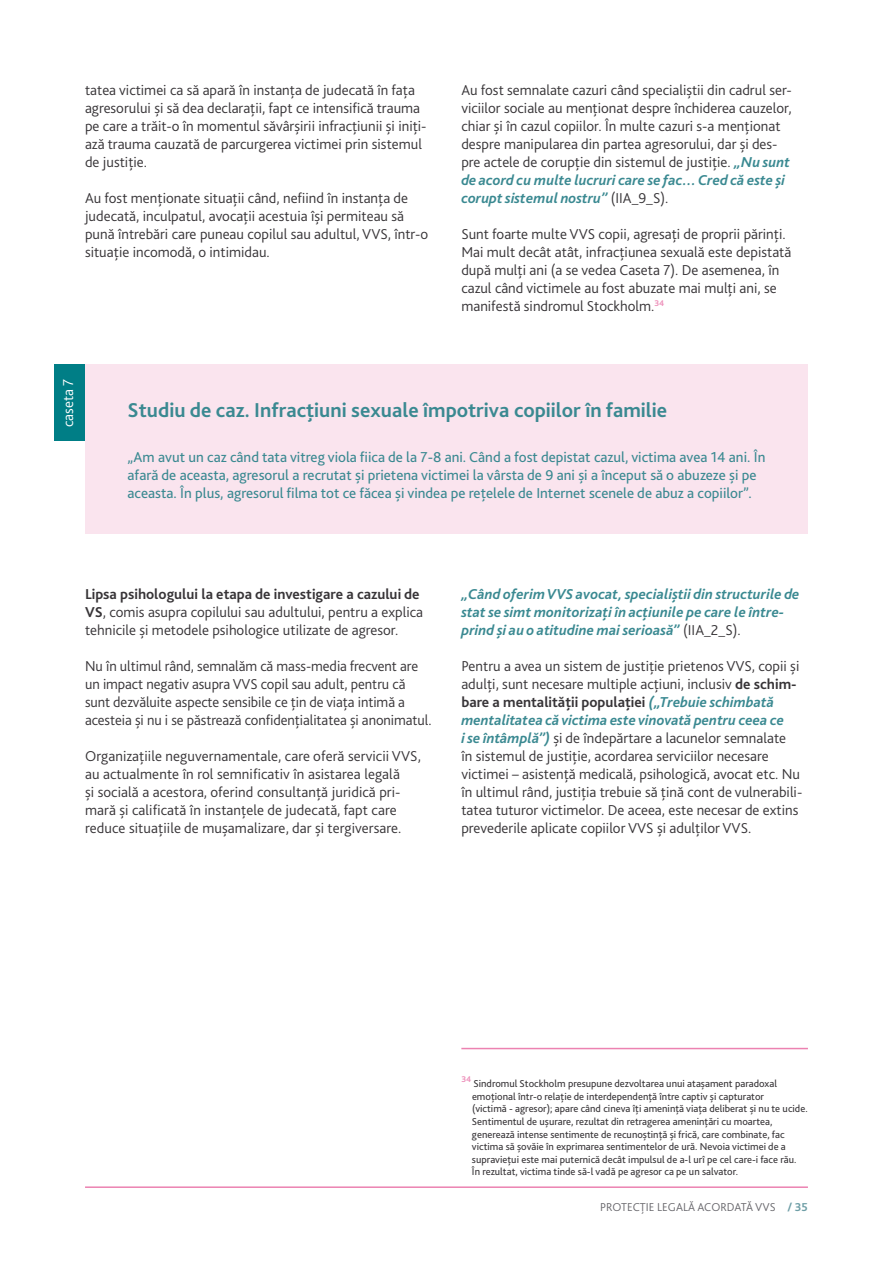
<style>
.page{position:relative;width:893px;height:1263px;background:#fff}
.page>*{position:absolute;margin:0;border:0;box-sizing:border-box;transform-origin:0 0}
.t1{font:700 21px "Bliss 2";color:#3a8991}
.t2{font:300 15px/18px "Bliss 2";color:#373437}
.t3{font:15px/18px "Bliss 2";color:#3a8991}
.t4{font:italic 700 15px/18px "Bliss 2";letter-spacing:.005em;color:#3a8991}
.t5{font:300 15px "Bliss 2";color:#fff}
.t6{font:300 12px "Bliss 2";color:#68676c}
.t7{font:10.5px/12.6px "Bliss 2";color:#373437}
.t8{font:700 8.7px "Bliss 2";color:#ed90ba}
.s1{font-weight:700;font-style:italic;color:#3a8991}
.s2{font-weight:700}
.s3{font-weight:300;font-style:normal;color:#373437}
.s4{font-weight:700;color:#6e9ea6}
</style>
<div class="page">
<hr style="left:85px;top:1186px;width:723px;height:2px;background:#ec82b1">
<hr style="left:461px;top:1048px;width:347px;height:1px;background:#ec82b1">
<div style="left:85px;top:364px;width:723px;height:169px;background:#fae4ee"></div>
<div style="left:54px;top:364px;width:31px;height:77px;background:#007e86"></div>
<p class="t2" style="left:85px;top:80px;width:343px">tatea victimei ca să apară în instanța de judecată în fața agresorului și să dea declarații, fapt ce intensifică trauma pe care a trăit-o în momentul săvârșirii infracțiunii și iniți&shy;ază trauma cauzată de parcurgerea victimei prin sistemul de justiție.</p>
<p class="t2" style="left:85px;top:188px;width:345px">Au fost menționate situații când, nefiind în instanța de judecată, inculpatul, avocații acestuia își permiteau să pună întrebări care puneau copilul sau adultul, VVS, într-o situație incomodă, o intimidau.</p>
<p class="t2" style="left:461px;top:80px;width:332px">Au fost semnalate cazuri când specialiștii din cadrul ser&shy;viciilor sociale au menționat despre închiderea cauzelor, chiar și în cazul copiilor. În multe cazuri s-a menționat despre manipularea din partea agresorului, dar și des&shy;pre actele de corupție din sistemul de justiție. <span class="s1">„Nu sunt de acord cu multe lucruri care se fac… Cred că este și corupt sistemul nostru”</span> (IIA_9_S).</p>
<p class="t2" style="left:461px;top:224px;width:331px">Sunt foarte multe VVS copii, agresați de proprii părinți.<br>Mai mult decât atât, infracțiunea sexuală este depistată după mulți ani (a se vedea Caseta 7). De asemenea, în cazul când victimele au fost abuzate mai mulți ani, se manifestă sindromul Stockholm.<sup>34</sup></p>
<p class="t5" style="left:59px;top:427px;width:50px;rotate:-90deg">caseta 7</p>
<h1 class="t1" style="left:128px;top:397px;width:541px">Studiu de caz. Infracțiuni sexuale împotriva copiilor în familie</h1>
<p class="t3" style="left:128px;top:447px;width:639px">„Am avut un caz când tata vitreg viola fiica de la 7-8 ani. Când a fost depistat cazul, victima avea 14 ani. În afară de aceasta, agresorul a recrutat și prietena victimei la vârsta de 9 ani și a început să o abuzeze și pe aceasta. În plus, agresorul filma tot ce făcea și vindea pe rețelele de Internet scenele de abuz a copiilor”.</p>
<p class="t2" style="left:85px;top:584px;width:339px"><span class="s2">Lipsa psihologului la etapa de investigare a cazului de<br>VS</span>, comis asupra copilului sau adultului, pentru a explica tehnicile și metodele psihologice utilizate de agresor.</p>
<p class="t2" style="left:85px;top:656px;width:348px">Nu în ultimul rând, semnalăm că mass-media frecvent are un impact negativ asupra VVS copil sau adult, pentru că sunt dezvăluite aspecte sensibile ce țin de viața intimă a acesteia și nu i se păstrează confidențialitatea și anonimatul.</p>
<p class="t2" style="left:85px;top:746px;width:337px">Organizațiile neguvernamentale, care oferă servicii VVS, au actualmente în rol semnificativ în asistarea legală<br>și socială a acestora, oferind consultanță juridică pri&shy;mară și calificată în instanțele de judecată, fapt care reduce situațiile de mușamalizare, dar și tergiversare.</p>
<p class="t4" style="left:461px;top:584px;width:340px">„Când oferim VVS avocat, specialiștii din structurile de stat se simt monitorizați în acțiunile pe care le între&shy;prind și au o atitudine mai serioasă” <span class="s3">(IIA_2_S).</span></p>
<p class="t2" style="left:461px;top:656px;width:342px">Pentru a avea un sistem de justiție prietenos VVS, copii și adulți, sunt necesare multiple acțiuni, inclusiv <span class="s2">de schim&shy;bare a mentalității populației</span> <span class="s1">(„Trebuie schimbată mentalitatea că victima este vinovată pentru ceea ce<br>i se întâmplă”)</span> și de îndepărtare a lacunelor semnalate<br>în sistemul de justiție, acordarea serviciilor necesare victimei – asistență medicală, psihologică, avocat etc. Nu în ultimul rând, justiția trebuie să țină cont de vulnerabili&shy;tatea tuturor victimelor. De aceea, este necesar de extins prevederile aplicate copiilor VVS și adulților VVS.</p>
<p class="t8" style="left:461px;top:1074px;width:12px">34</p>
<p class="t7" style="left:472px;top:1077px;width:337px">Sindromul Stockholm presupune dezvoltarea unui atașament paradoxal emoțional într-o relație de interdependență între captiv și capturator<br>(victimă - agresor); apare când cineva îți amenință viața deliberat și nu te ucide.<br>Sentimentul de ușurare, rezultat din retragerea amenințări cu moartea, generează intense sentimente de recunoștință și frică, care combinate, fac victima să șovăie în exprimarea sentimentelor de ură. Nevoia victimei de a supraviețui este mai puternică decât impulsul de a-l urî pe cel care-i face rău.<br>În rezultat, victima tinde să-l vadă pe agresor ca pe un salvator.</p>
<p class="t6" style="left:600px;top:1199px;width:209px">PROTECȚIE LEGALĂ ACORDATĂ VVS <span class="s4">/ 35</span></p>
</div>
